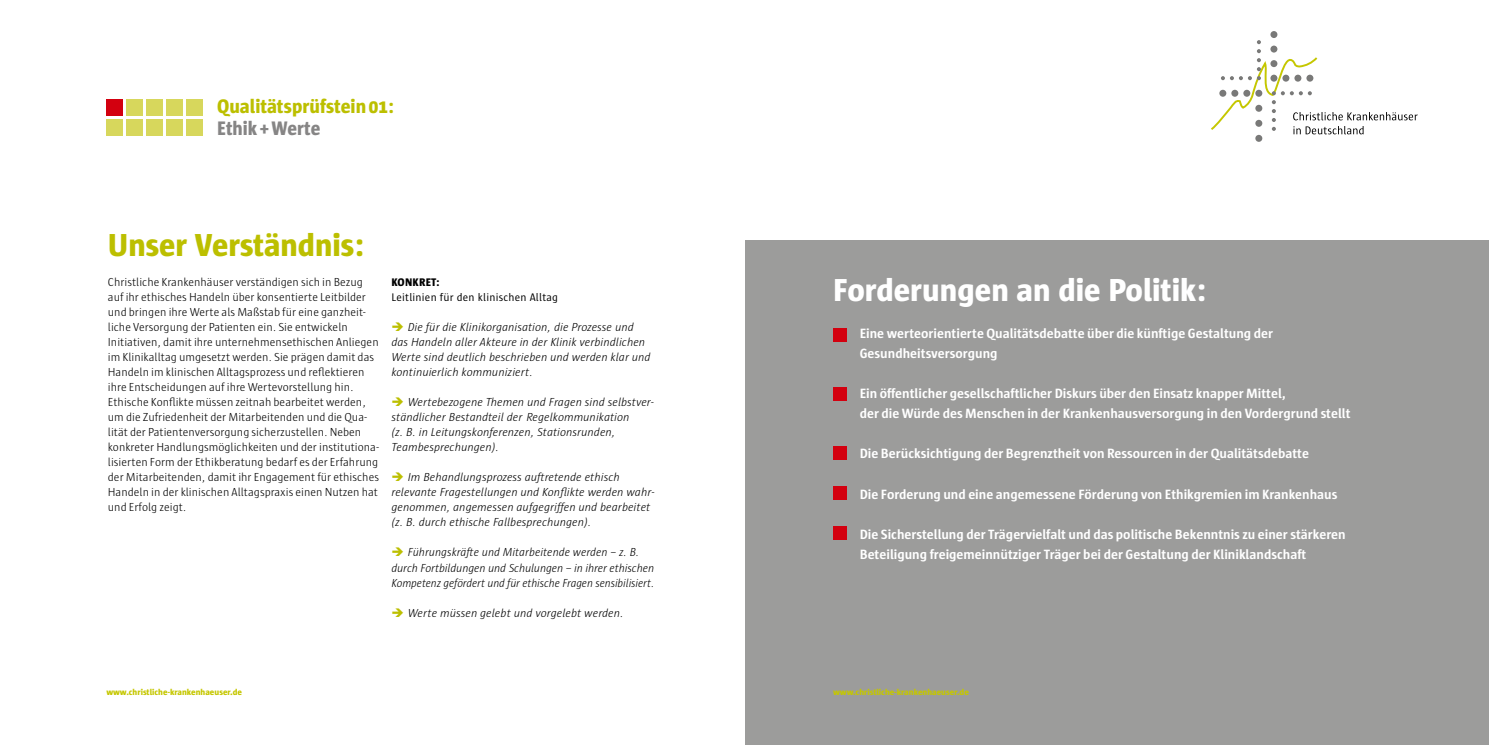
<style>
.page{position:relative;width:1489px;height:745px;background:#fff}
.page>*{position:absolute;margin:0;border:0;box-sizing:border-box;transform-origin:0 0}
.t1{font:800 32.5px "Sun";color:#fff}
.t2{font:800 32.5px "Sun";color:#bcbf00}
.t3{font:800 20px "Sun";color:#bcbf00;scale:.95 1}
.t4{font:800 20px "Sun";color:#868585;scale:.93 1}
.t5{font:700 13.75px/20px "Sun";color:#fff}
.t6{font:300 11.88px/15px "Sun";color:#000}
.t7{font:italic 300 11.88px/15px "Sun";color:#000}
.t8{font:11.25px "Sun";letter-spacing:.02em;color:#000}
.t9{font:800 11.25px "Sun";letter-spacing:.02em;color:#000}
.t10{font:800 8.75px "Sun";color:#c5c700}
.s1{color:#bcbf00}
</style>
<div class="page">
<div style="left:745px;top:240px;width:743px;height:504px;background:#9c9c9b"></div>
<div style="left:106px;top:99px;width:16px;height:16px;background:#d3000f"></div>
<div style="left:126px;top:99px;width:16px;height:16px;background:#d7d75c"></div>
<div style="left:146px;top:99px;width:16px;height:16px;background:#d7d75c"></div>
<div style="left:166px;top:99px;width:16px;height:16px;background:#d7d75c"></div>
<div style="left:186px;top:99px;width:16px;height:16px;background:#d7d75c"></div>
<div style="left:106px;top:119px;width:16px;height:16px;background:#d7d75c"></div>
<div style="left:126px;top:119px;width:16px;height:16px;background:#d7d75c"></div>
<div style="left:146px;top:119px;width:16px;height:16px;background:#d7d75c"></div>
<div style="left:166px;top:119px;width:16px;height:16px;background:#d7d75c"></div>
<div style="left:186px;top:119px;width:16px;height:16px;background:#d7d75c"></div>
<svg style="left:1211px;top:31px;width:206px;height:111px"></svg>
<div style="left:833px;top:327px;width:13px;height:14px;background:#d3000f"></div>
<div style="left:833px;top:386px;width:13px;height:14px;background:#d3000f"></div>
<div style="left:833px;top:446px;width:13px;height:14px;background:#d3000f"></div>
<div style="left:833px;top:486px;width:13px;height:14px;background:#d3000f"></div>
<div style="left:833px;top:526px;width:13px;height:14px;background:#d3000f"></div>
<h2 class="t3" style="left:217px;top:95px;width:187px">Qualitätsprüfstein 01:</h2>
<h2 class="t4" style="left:217px;top:117px;width:112px">Ethik+Werte</h2>
<h1 class="t2" style="left:108px;top:226px;width:257px">Unser Verständnis:</h1>
<p class="t6" style="left:108px;top:274px;width:273px">Christliche Krankenhäuser verständigen sich in Bezug auf ihr ethisches Handeln über konsentierte Leitbilder und bringen ihre Werte als Maßstab für eine ganzheit&shy;liche Versorgung der Patienten ein. Sie entwickeln Initiativen, damit ihre unternehmensethischen Anliegen im Klinikalltag umgesetzt werden. Sie prägen damit das Handeln im klinischen Alltagsprozess und reflektieren ihre Entscheidungen auf ihre Wertevorstellung hin.<br>Ethische Konflikte müssen zeitnah bearbeitet werden, um die Zufriedenheit der Mitarbeitenden und die Qua&shy;lität der Patientenversorgung sicherzustellen. Neben konkreter Handlungsmöglichkeiten und der institutiona&shy;lisierten Form der Ethikberatung bedarf es der Erfahrung der Mitarbeitenden, damit ihr Engagement für ethisches Handeln in der klinischen Alltagspraxis einen Nutzen hat und Erfolg zeigt.</p>
<p class="t9" style="left:391px;top:276px;width:50px">KONKRET:</p>
<p class="t8" style="left:391px;top:291px;width:168px">Leitlinien für den klinischen Alltag</p>
<p class="t7" style="left:391px;top:319px;width:261px"><span class="s1">➔</span> Die für die Klinikorganisation, die Prozesse und das Handeln aller Akteure in der Klinik verbindlichen Werte sind deutlich beschrieben und werden klar und kontinuierlich kommuniziert.</p>
<p class="t7" style="left:391px;top:394px;width:264px"><span class="s1">➔</span> Wertebezogene Themen und Fragen sind selbstver&shy;ständlicher Bestandteil der Regelkommunikation<br>(z. B. in Leitungskonferenzen, Stationsrunden, Teambesprechungen).</p>
<p class="t7" style="left:391px;top:469px;width:264px"><span class="s1">➔</span> Im Behandlungsprozess auftretende ethisch relevante Fragestellungen und Konflikte werden wahr&shy;genommen, angemessen aufgegriffen und bearbeitet (z. B. durch ethische Fallbesprechungen).</p>
<p class="t7" style="left:391px;top:544px;width:264px"><span class="s1">➔</span> Führungskräfte und Mitarbeitende werden – z. B. durch Fortbildungen und Schulungen – in ihrer ethischen<br>Kompetenz gefördert und für ethische Fragen sensibilisiert.</p>
<p class="t7" style="left:391px;top:604px;width:233px"><span class="s1">➔</span> Werte müssen gelebt und vorgelebt werden.</p>
<p class="t10" style="left:106px;top:686px;width:137px">www.christliche-krankenhaeuser.de</p>
<h1 class="t1" style="left:833px;top:272px;width:374px">Forderungen an die Politik:</h1>
<p class="t5" style="left:859px;top:323px;width:415px">Eine werteorientierte Qualitätsdebatte über die künftige Gestaltung der<br>Gesundheitsversorgung</p>
<p class="t5" style="left:859px;top:383px;width:492px">Ein öffentlicher gesellschaftlicher Diskurs über den Einsatz knapper Mittel,<br>der die Würde des Menschen in der Krankenhausversorgung in den Vordergrund stellt</p>
<p class="t5" style="left:859px;top:443px;width:451px">Die Berücksichtigung der Begrenztheit von Ressourcen in der Qualitätsdebatte</p>
<p class="t5" style="left:859px;top:483px;width:479px">Die Forderung und eine angemessene Förderung von Ethikgremien im Krankenhaus</p>
<p class="t5" style="left:859px;top:523px;width:487px">Die Sicherstellung der Trägervielfalt und das politische Bekenntnis zu einer stärkeren<br>Beteiligung freigemeinnütziger Träger bei der Gestaltung der Kliniklandschaft</p>
<p class="t10" style="left:833px;top:686px;width:137px">www.christliche-krankenhaeuser.de</p>
</div>
